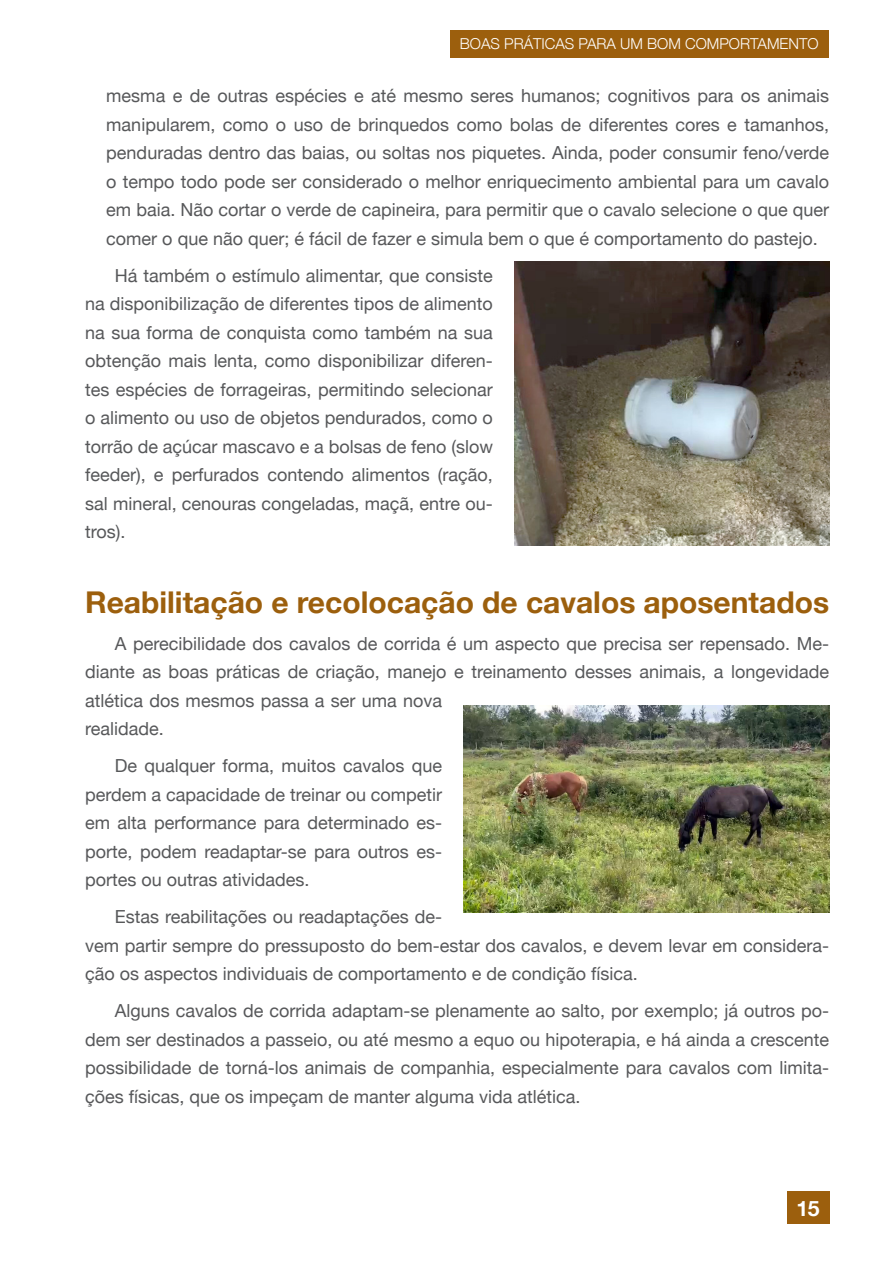
<style>
.page{position:relative;width:893px;height:1263px;background:#fff}
.page>*{position:absolute;margin:0;border:0;box-sizing:border-box;transform-origin:0 0}
.Tit_20{font:700 30px "Helvetica Neue";color:#9c5f0d}
.t1{font:700 21.15px "Helvetica Neue";color:#fff}
.Texto_normal{font:18px/28.5px "Helvetica Neue";color:#57585a;text-align:justify}
.t2{font:300 15px "Helvetica Neue";color:#fff}
</style>
<div class="page">
<div style="left:787px;top:1191px;width:42px;height:33px;background:#9c5f0d"></div>
<div style="left:451px;top:30px;width:378px;height:27px;background:#9c5f0d"></div>
<img style="left:514px;top:261px;width:316px;height:284px">
<img style="left:463px;top:706px;width:366px;height:207px">
<p class="t2" style="left:460px;top:34px;width:360px">BOAS PRÁTICAS PARA UM BOM COMPORTAMENTO</p>
<p class="Texto_normal" style="left:106px;top:81px;width:724px">mesma e de outras espécies e até mesmo seres humanos; cognitivos para os animais manipularem, como o uso de brinquedos como bolas de diferentes cores e tamanhos, penduradas dentro das baias, ou soltas nos piquetes. Ainda, poder consumir feno/verde o tempo todo pode ser considerado o melhor enriquecimento ambiental para um cavalo em baia. Não cortar o verde de capineira, para permitir que o cavalo selecione o que quer comer o que não quer; é fácil de fazer e simula bem o que é comportamento do pastejo.</p>
<p class="Texto_normal" style="left:85px;top:261px;width:409px;text-indent:30px">Há também o estímulo alimentar, que consiste na disponibilização de diferentes tipos de alimento na sua forma de conquista como também na sua obtenção mais lenta, como disponibilizar diferen&shy;tes espécies de forrageiras, permitindo selecionar o alimento ou uso de objetos pendurados, como o torrão de açúcar mascavo e a bolsas de feno (slow feeder), e perfurados contendo alimentos (ração, sal mineral, cenouras congeladas, maçã, entre ou&shy;tros).</p>
<p class="Tit_20" style="left:85px;top:583px;width:746px">Reabilitação e recolocação de cavalos aposentados</p>
<p class="Texto_normal" style="left:85px;top:629px;width:746px;text-align:left;text-indent:30px">A perecibilidade dos cavalos de corrida é um aspecto que precisa ser repensado. Me&shy;diante as boas práticas de criação, manejo e treinamento desses animais, a longevidade atlética dos mesmos passa a ser uma nova<br>realidade.</p>
<p class="Texto_normal" style="left:85px;top:751px;width:359px;text-indent:30px">De qualquer forma, muitos cavalos que perdem a capacidade de treinar ou competir em alta performance para determinado es&shy;porte, podem readaptar-se para outros es&shy;portes ou outras atividades.</p>
<p class="Texto_normal" style="left:85px;top:902px;width:746px;text-align:left;text-indent:30px">Estas reabilitações ou readaptações de-<br>vem partir sempre do pressuposto do bem-estar dos cavalos, e devem levar em considera&shy;ção os aspectos individuais de comportamento e de condição física.</p>
<p class="Texto_normal" style="left:85px;top:996px;width:746px;text-indent:30px">Alguns cavalos de corrida adaptam-se plenamente ao salto, por exemplo; já outros po&shy;dem ser destinados a passeio, ou até mesmo a equo ou hipoterapia, e há ainda a crescente possibilidade de torná-los animais de companhia, especialmente para cavalos com limita&shy;ções físicas, que os impeçam de manter alguma vida atlética.</p>
<p class="t1" style="left:797px;top:1195px;width:25px">15</p>
</div>
